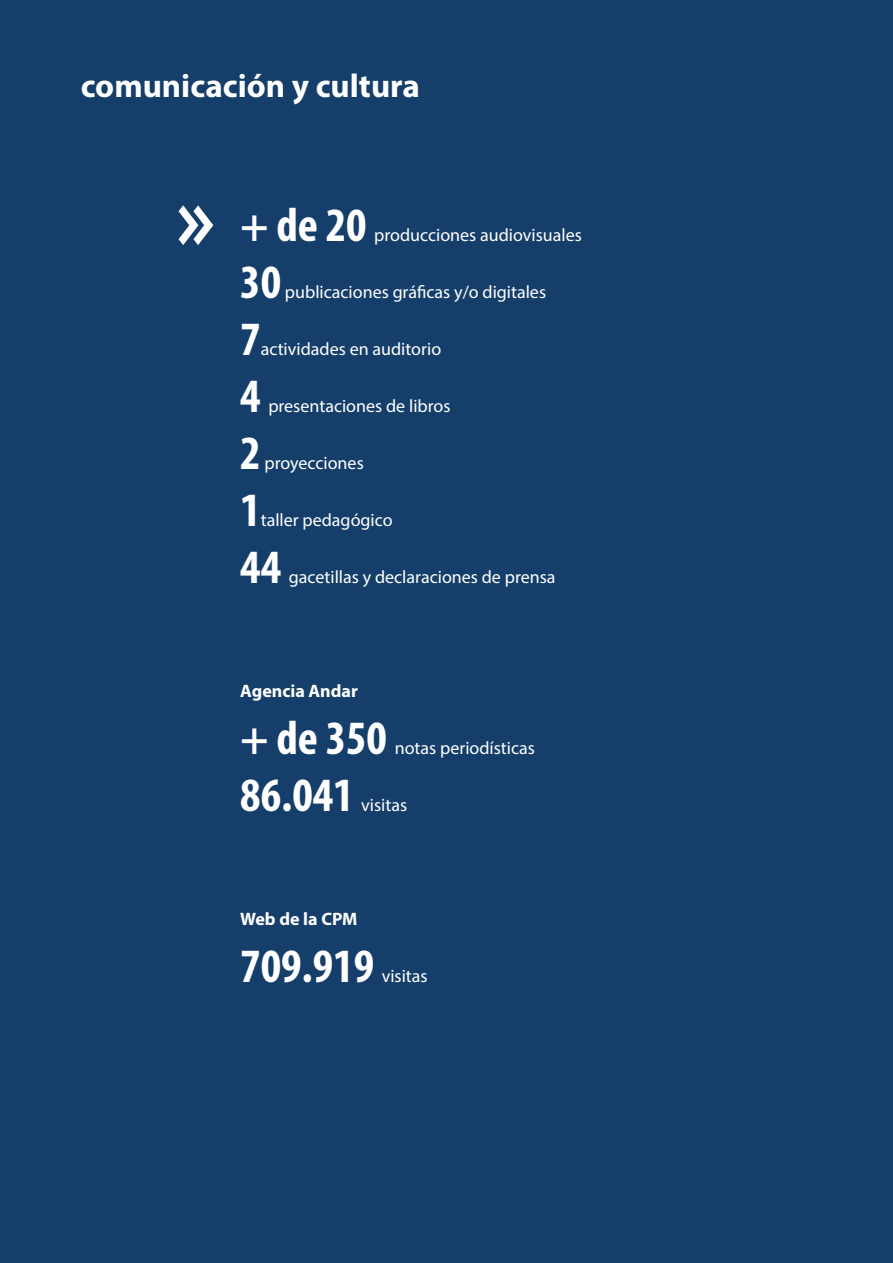
<style>
.page{position:relative;width:893px;height:1263px;background:#153f6a}
.page>*{position:absolute;margin:0;border:0;box-sizing:border-box;transform-origin:0 0}
.t1{font:700 condensed 48px "Myriad Pro";color:#fff}
.t2{font:700 33px "Myriad Pro";color:#fff}
.t3{font:18px "Myriad Pro";color:#fff}
.t4{font:700 18px "Myriad Pro";color:#fff}
</style>
<div class="page">
<svg style="left:179px;top:205px;width:34px;height:40px"></svg>
<h2 class="t2" style="left:81px;top:64px;width:341px">comunicación y cultura</h2>
<h1 class="t1" style="left:240px;top:195px;width:128px">+ de 20</h1>
<p class="t3" style="left:374px;top:224px;width:209px">producciones audiovisuales</p>
<h1 class="t1" style="left:240px;top:252px;width:42px">30</h1>
<p class="t3" style="left:285px;top:281px;width:263px">publicaciones gráficas y/o digitales</p>
<h1 class="t1" style="left:240px;top:309px;width:22px">7</h1>
<p class="t3" style="left:261px;top:338px;width:182px">actividades en auditorio</p>
<h1 class="t1" style="left:240px;top:366px;width:22px">4</h1>
<p class="t3" style="left:268px;top:395px;width:184px">presentaciones de libros</p>
<h1 class="t1" style="left:240px;top:423px;width:22px">2</h1>
<p class="t3" style="left:264px;top:452px;width:101px">proyecciones</p>
<h1 class="t1" style="left:240px;top:480px;width:22px">1</h1>
<p class="t3" style="left:261px;top:509px;width:133px">taller pedagógico</p>
<h1 class="t1" style="left:240px;top:537px;width:42px">44</h1>
<p class="t3" style="left:289px;top:566px;width:268px">gacetillas y declaraciones de prensa</p>
<p class="t4" style="left:240px;top:680px;width:119px">Agencia Andar</p>
<h1 class="t1" style="left:240px;top:708px;width:148px">+ de 350</h1>
<p class="t3" style="left:395px;top:737px;width:142px">notas periodísticas</p>
<h1 class="t1" style="left:240px;top:765px;width:115px">86.041</h1>
<p class="t3" style="left:361px;top:794px;width:47px">visitas</p>
<p class="t4" style="left:240px;top:907px;width:119px">Web de la CPM</p>
<h1 class="t1" style="left:240px;top:936px;width:135px">709.919</h1>
<p class="t3" style="left:382px;top:965px;width:47px">visitas</p>
</div>
